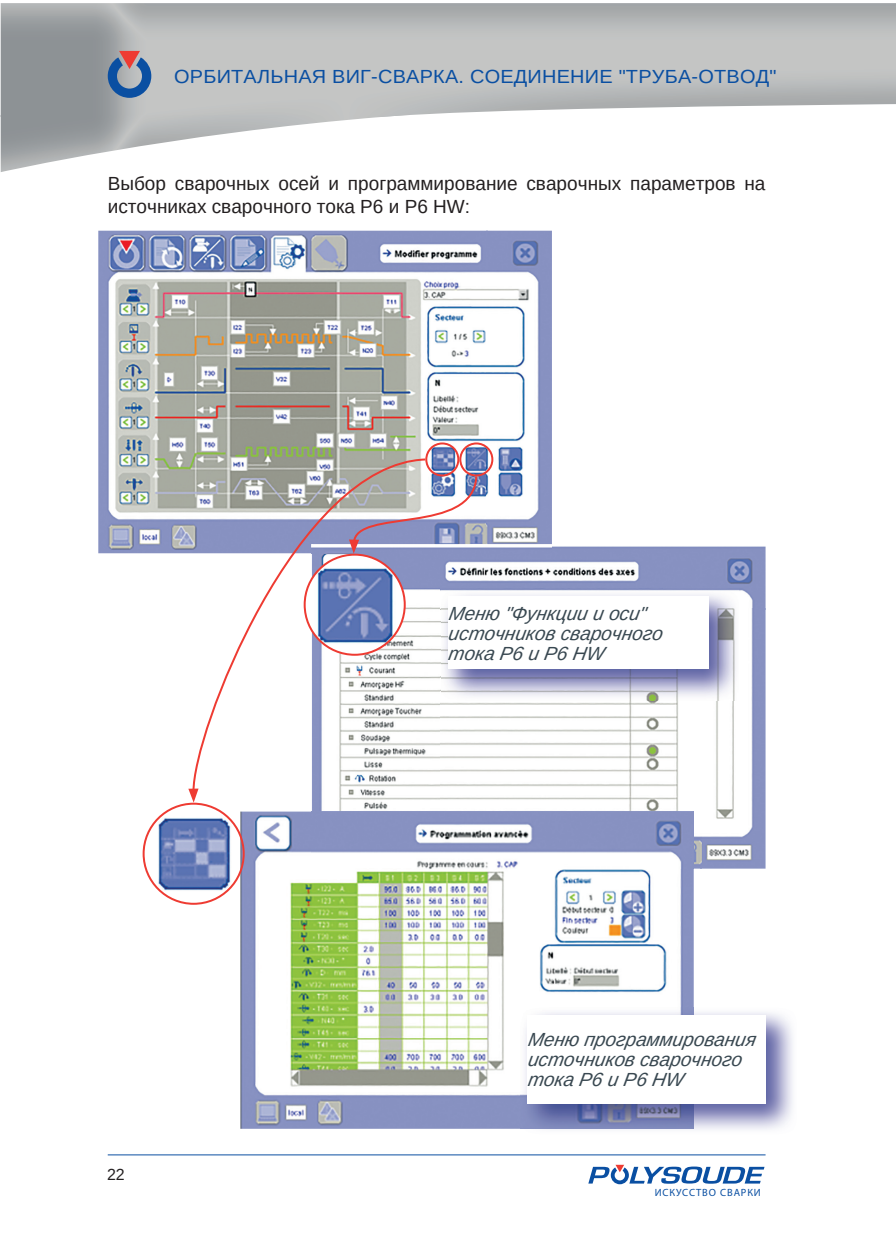
<style>
.page{position:relative;width:896px;height:1248px;background:#fff}
.page>*{position:absolute;margin:0;border:0;box-sizing:border-box;transform-origin:0 0}
.t1{font:italic 19px/20px "Arimo";color:#394851}
.t2{font:19px/22.8px "Arimo";color:#231f20}
.t3{font:19px "Arimo";letter-spacing:.01em;color:#0a4fa2;scale:1.05 1}
.t4{font:16px "Arimo";color:#231f20}
.t5{font:10.4px "Myriad Pro";letter-spacing:.08em;color:#0a4fa2}
</style>
<div class="page">
<img style="left:98px;top:231px;width:454px;height:322px">
<img style="left:312px;top:553px;width:129px;height:258px">
<img style="left:441px;top:546px;width:324px;height:62px">
<img style="left:701px;top:608px;width:64px;height:260px">
<img style="left:441px;top:700px;width:260px;height:168px">
<img style="left:478px;top:544px;width:74px;height:9px">
<img style="left:240px;top:811px;width:454px;height:317px">
<img style="left:312px;top:811px;width:382px;height:57px">
<img style="left:151px;top:814px;width:85px;height:79px">
<div style="left:143px;top:802px;width:102px;height:102px;border:2px solid #ee3b32;border-radius:50%"></div>
<div style="left:425px;top:442px;width:34px;height:34px;border:2px solid #ee3b32;border-radius:50%"></div>
<div style="left:459px;top:442px;width:34px;height:34px;border:2px solid #ee3b32;border-radius:50%"></div>
<svg style="left:427px;top:474px;width:51px;height:79px"></svg>
<svg style="left:191px;top:457px;width:236px;height:336px"></svg>
<svg style="left:188px;top:788px;width:11px;height:14px"></svg>
<img style="left:1px;top:116px;width:393px;height:56px">
<hr style="left:108px;top:1154px;width:657px;height:1px;background:#0a4fa2">
<svg style="left:588px;top:1164px;width:176px;height:20px"></svg>
<svg style="left:108px;top:51px;width:43px;height:47px"></svg>
<img style="left:441px;top:589px;width:298px;height:111px">
<div style="left:448px;top:596px;width:260px;height:73px;background:#fff"></div>
<img style="left:520px;top:1012px;width:273px;height:118px">
<img style="left:520px;top:1007px;width:174px;height:121px">
<div style="left:527px;top:1014px;width:238px;height:88px;background:#fff"></div>
<p class="t3" style="left:174px;top:66px;width:575px">ОРБИТАЛЬНАЯ ВИГ-СВАРКА. СОЕДИНЕНИЕ "ТРУБА-ОТВОД"</p>
<p class="t2" style="left:108px;top:172px;width:659px">Выбор сварочных осей и программирование сварочных параметров на источниках сварочного тока P6 и P6 HW:</p>
<p class="t1" style="left:448px;top:603px;width:219px">Меню "Функции и оси" источников сварочного тока P6 и P6 HW</p>
<p class="t4" style="left:107px;top:1165px;width:19px">22</p>
<p class="t1" style="left:527px;top:1029px;width:233px">Меню программирования источников сварочного тока P6 и P6 HW</p>
<p class="t5" style="left:655px;top:1185px;width:107px">ИСКУССТВО СВАРКИ</p>
</div>
